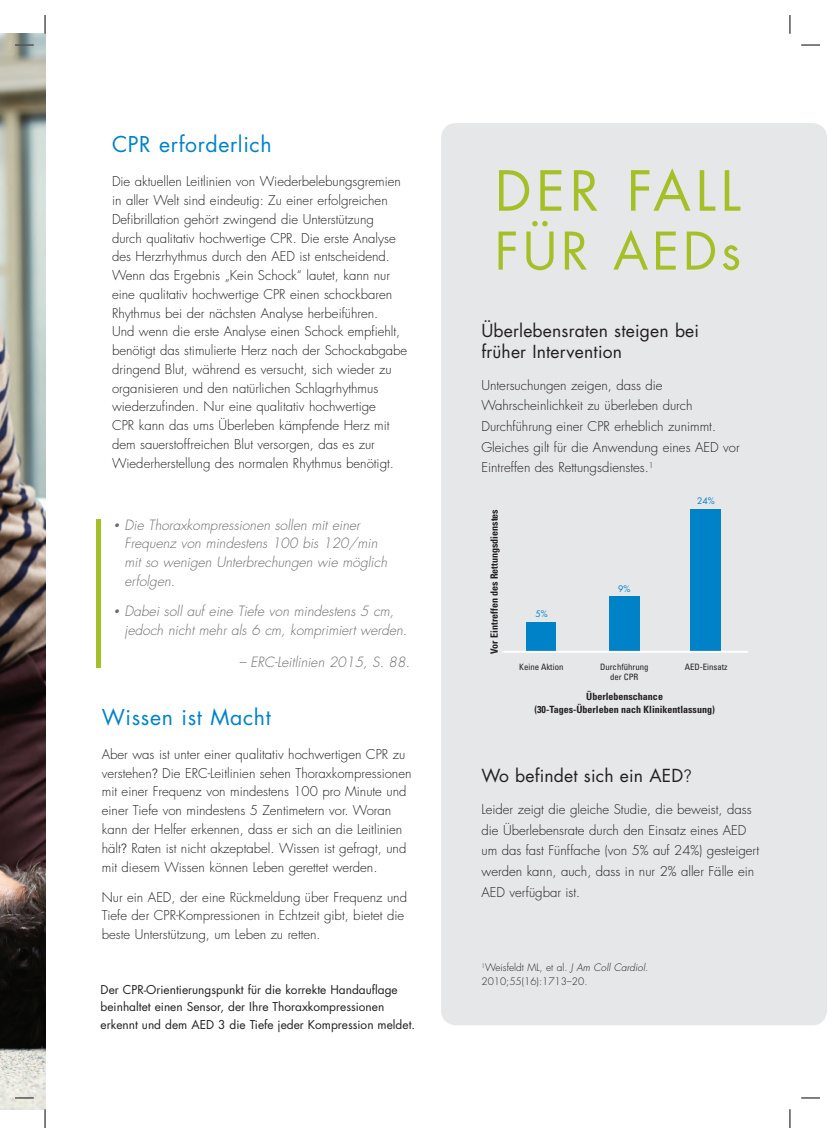
<style>
.page{position:relative;width:835px;height:1143px;background:#fff}
.page>*{position:absolute;margin:0;border:0;box-sizing:border-box;transform-origin:0 0}
.t1{font:53.75px "Futura Std";letter-spacing:.09em;color:#a3c027}
.t2{font:50.38px "Futura Std";letter-spacing:.075em;color:#a3c027}
.t3{font:21.25px "Futura Std";letter-spacing:.03em;color:#0082c8}
.t4{font:17.5px/20.6px "Futura Std";letter-spacing:.01em;color:#231f20}
.t5{font:italic 300 13.75px/18.8px "Futura Std";color:#6c6d70}
.t6{font:300 13.12px/18.8px "Futura Std";color:#231f20}
.t7{font:11.88px/17.5px "Futura Std";color:#231f20}
.t8{font:700 condensed 10px/12.5px "Univers";color:#231f20;text-align:center}
.t9{font:300 10px/13.8px "Futura Std";color:#231f20}
.t10{font:condensed 8.75px/10.5px "Univers";color:#231f20;text-align:center}
.t11{font:8.75px "Futura Std";color:#0082c8}
.s1{font-size:10px}
.s2{font-family:"Avenir"}
.s3{font-family:"Avenir";font-weight:300}
.s4{font-style:italic}
</style>
<div class="page">
<img style="left:0;top:34px;width:45px;height:1075px">
<div style="left:441px;top:123px;width:385px;height:902px;background:#e6e7e9;border-radius:15px"></div>
<div style="left:690px;top:509px;width:30px;height:142px;background:#0082c8"></div>
<div style="left:608px;top:596px;width:30px;height:55px;background:#0082c8"></div>
<div style="left:526px;top:622px;width:30px;height:29px;background:#0082c8"></div>
<hr style="left:502px;top:651px;width:245px;height:1px;background:#fff">
<div style="left:96px;top:519px;width:5px;height:149px;background:#a3c027"></div>
<svg style="left:15px;top:45px;width:19px;height:1px"></svg>
<svg style="left:801px;top:45px;width:18px;height:1px"></svg>
<svg style="left:15px;top:1097px;width:19px;height:1px"></svg>
<svg style="left:801px;top:1097px;width:18px;height:1px"></svg>
<svg style="left:45px;top:15px;width:1px;height:19px"></svg>
<svg style="left:45px;top:1109px;width:1px;height:18px"></svg>
<svg style="left:789px;top:15px;width:1px;height:19px"></svg>
<svg style="left:789px;top:1109px;width:1px;height:18px"></svg>
<h3 class="t3" style="left:112px;top:131px;width:161px">CPR erforderlich</h3>
<p class="t6" style="left:112px;top:172px;width:296px">Die aktuellen Leitlinien von Wiederbelebungsgremien in aller Welt sind eindeutig: Zu einer erfolgreichen Defibrillation gehört zwingend die Unterstützung<br>durch qualitativ hochwertige CPR. Die erste Analyse des Herzrhythmus durch den AED ist entscheidend.<br>Wenn das Ergebnis „Kein Schock“ lautet, kann nur eine qualitativ hochwertige CPR einen schockbaren Rhythmus bei der nächsten Analyse herbeiführen.<br>Und wenn die erste Analyse einen Schock empfiehlt, benötigt das stimulierte Herz nach der Schockabgabe dringend Blut, während es versucht, sich wieder zu organisieren und den natürlichen Schlagrhythmus wiederzufinden. Nur eine qualitativ hochwertige<br>CPR kann das ums Überleben kämpfende Herz mit dem sauerstoffreichen Blut versorgen, das es zur Wiederherstellung des normalen Rhythmus benötigt.</p>
<p class="t5" style="left:124px;top:515px;width:264px;text-indent:-11px"><span class="s1">•</span> Die Thoraxkompressionen sollen mit einer Frequenz von mindestens 100 bis 120/min mit so wenigen Unterbrechungen wie möglich erfolgen.</p>
<p class="t5" style="left:124px;top:602px;width:284px;text-indent:-11px"><span class="s1">•</span> Dabei soll auf eine Tiefe von mindestens 5 cm, jedoch nicht mehr als 6 cm, komprimiert werden.</p>
<p class="t5" style="left:239px;top:653px;width:172px">– ERC-Leitlinien 2015, S. 88.</p>
<h3 class="t3" style="left:102px;top:703px;width:170px">Wissen ist Macht</h3>
<p class="t6" style="left:102px;top:745px;width:311px">Aber was ist unter einer qualitativ hochwertigen CPR zu verstehen<span class="s2">?</span> Die ERC-Leitlinien sehen Thoraxkompressionen mit einer Frequenz von mindestens 100 pro Minute und einer Tiefe von mindestens 5 Zentimetern vor. Woran kann der Helfer erkennen, dass er sich an die Leitlinien hält<span class="s2">?</span> Raten ist nicht akzeptabel. Wissen ist gefragt, und mit diesem Wissen können Leben gerettet werden.</p>
<p class="t6" style="left:102px;top:887px;width:306px">Nur ein AED, der eine Rückmeldung über Frequenz und<br>Tiefe der CPR-Kompressionen in Echtzeit gibt, bietet die beste Unterstützung, um Leben zu retten.</p>
<p class="t7" style="left:101px;top:980px;width:316px">Der CPR-Orientierungspunkt für die korrekte Handauflage beinhaltet einen Sensor, der Ihre Thoraxkompressionen erkennt und dem AED 3 die Tiefe jeder Kompression meldet.</p>
<h1 class="t1" style="left:494px;top:157px;width:247px">DER FALL</h1>
<h2 class="t2" style="left:494px;top:219px;width:248px">FÜR AEDs</h2>
<h3 class="t4" style="left:481px;top:320px;width:219px">Überlebensraten steigen bei früher Intervention</h3>
<p class="t6" style="left:481px;top:375px;width:260px;line-height:20.6px">Untersuchungen zeigen, dass die Wahrscheinlichkeit zu überleben durch Durchführung einer CPR erheblich zunimmt.<br>Gleiches gilt für die Anwendung eines AED vor Eintreffen des Rettungsdienstes.<sup>1</sup></p>
<p class="t8" style="left:487px;top:654px;width:146px;rotate:-90deg">Vor Eintreffen des Rettungsdienstes</p>
<p class="t11" style="left:535px;top:608px;width:14px">5%</p>
<p class="t11" style="left:617px;top:583px;width:14px">9%</p>
<p class="t11" style="left:696px;top:495px;width:19px">24%</p>
<p class="t10" style="left:519px;top:661px;width:46px">Keine Aktion</p>
<p class="t10" style="left:599px;top:661px;width:50px">Durchführung der CPR</p>
<p class="t10" style="left:684px;top:661px;width:44px">AED-Einsatz</p>
<p class="t8" style="left:534px;top:690px;width:182px">Überlebenschance<br>(30-Tages-Überleben nach Klinikentlassung)</p>
<h3 class="t4" style="left:481px;top:765px;width:211px">Wo befindet sich ein AED<span class="s3">?</span></h3>
<p class="t6" style="left:481px;top:799px;width:279px;line-height:20.6px">Leider zeigt die gleiche Studie, die beweist, dass die Überlebensrate durch den Einsatz eines AED um das fast Fünffache (von 5% auf 24%) gesteigert werden kann, auch, dass in nur 2% aller Fälle ein AED verfügbar ist.</p>
<p class="t9" style="left:481px;top:960px;width:168px"><sup>1</sup>Weisfeldt ML, et al. <span class="s4">J Am Coll Cardiol</span>.<br>2010;55(16):1713–20.</p>
</div>
